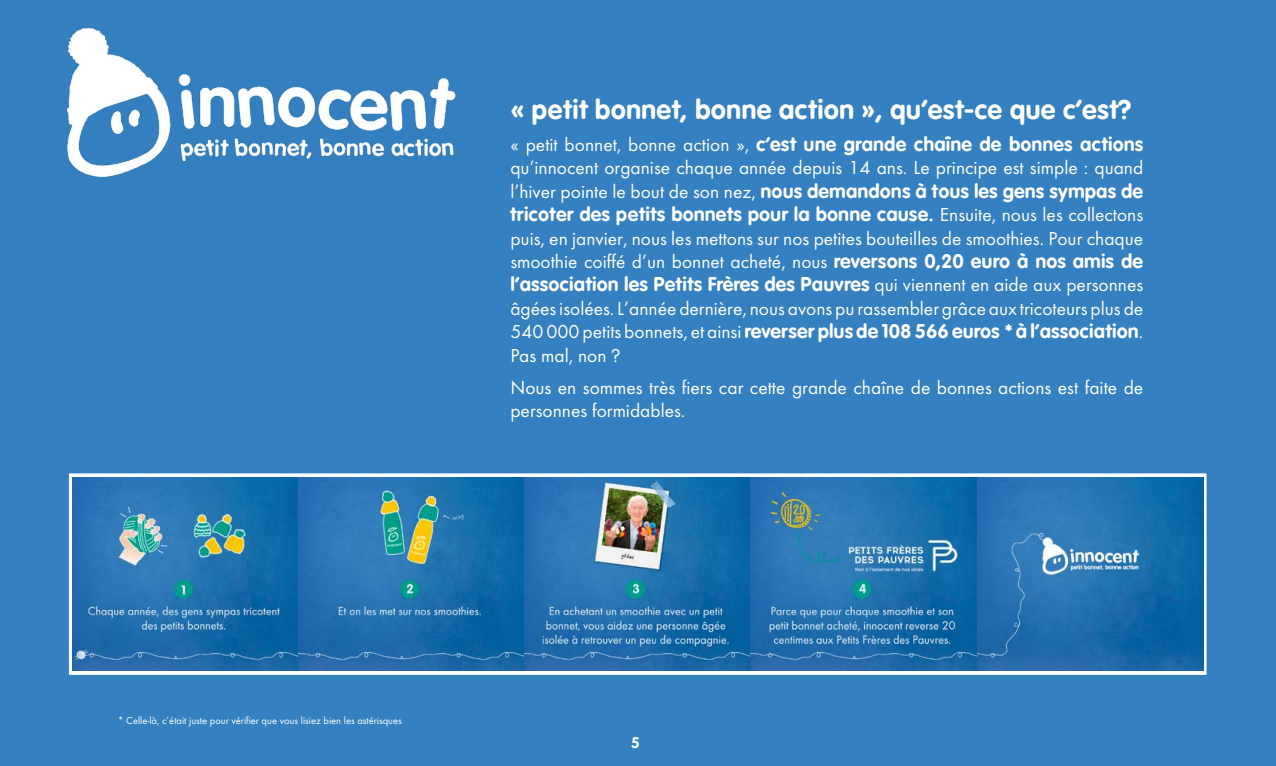
<style>
.page{position:relative;width:1276px;height:766px;background:#fff}
.page>*{position:absolute;margin:0;border:0;box-sizing:border-box;transform-origin:0 0}
.t1{font:700 27px "innocentheadline";color:#fff}
.t2{font:19.5px/23.4px "innocentbook";color:#fff}
.t3{font:700 19.5px/23.4px "innocentheadline";color:#fff}
.t4{font:700 15px "innocentheadline";color:#fff}
.t5{font:10.5px "innocentbook";color:#fff}
.s1{font-family:"innocentbook";font-weight:400}
.s2{font-family:"innocentheadline";font-weight:700}
</style>
<div class="page">
<div style="left:0;top:0;width:1276px;height:765px;background:#3480c0"></div>
<div style="left:68px;top:472px;width:1140px;height:204px;background:#fff;border:1px solid #3480c0"></div>
<img style="left:66px;top:27px;width:390px;height:150px">
<img style="left:72px;top:477px;width:1131px;height:193px">
<h1 class="t1" style="left:510px;top:94px;width:622px">« petit bonnet, bonne action », qu’est-ce que c’est?</h1>
<p class="t3" style="left:510px;top:132px;width:634px"><span class="s1">« petit bonnet, bonne action »,</span> c’est une grande chaîne de bonnes actions</p>
<p class="t2" style="left:510px;top:156px;width:634px">qu’innocent organise chaque année depuis 14 ans. Le principe est simple : quand</p>
<p class="t3" style="left:510px;top:179px;width:634px"><span class="s1">l’hiver pointe le bout de son nez,</span> nous demandons à tous les gens sympas de tricoter des petits bonnets pour la bonne cause. <span class="s1">Ensuite, nous les collectons</span></p>
<p class="t2" style="left:510px;top:226px;width:634px">puis, en janvier, nous les mettons sur nos petites bouteilles de smoothies. Pour chaque smoothie coiffé d’un bonnet acheté, nous <span class="s2">reversons 0,20 euro à nos amis de</span></p>
<p class="t3" style="left:510px;top:272px;width:634px">l’association les Petits Frères des Pauvres <span class="s1">qui viennent en aide aux personnes</span></p>
<p class="t2" style="left:510px;top:296px;width:634px">âgées isolées. L’année dernière, nous avons pu rassembler grâce aux tricoteurs plus de</p>
<p class="t3" style="left:510px;top:319px;width:634px"><span class="s1">540 000 petits bonnets, et ainsi</span> reverser plus de 108 566 euros€* à l’association<span class="s1">.</span></p>
<p class="t2" style="left:510px;top:339px;width:634px;line-height:32px">Pas mal, non ?<br>Nous en sommes très fiers car cette grande chaîne de bonnes actions est faite de</p>
<p class="t2" style="left:510px;top:398px;width:176px">personnes formidables.</p>
<p class="t5" style="left:118px;top:713px;width:286px">* Celle-là, c’était juste pour vérifier que vous lisiez bien les astérisques</p>
<p class="t4" style="left:631px;top:733px;width:10px">5</p>
</div>
